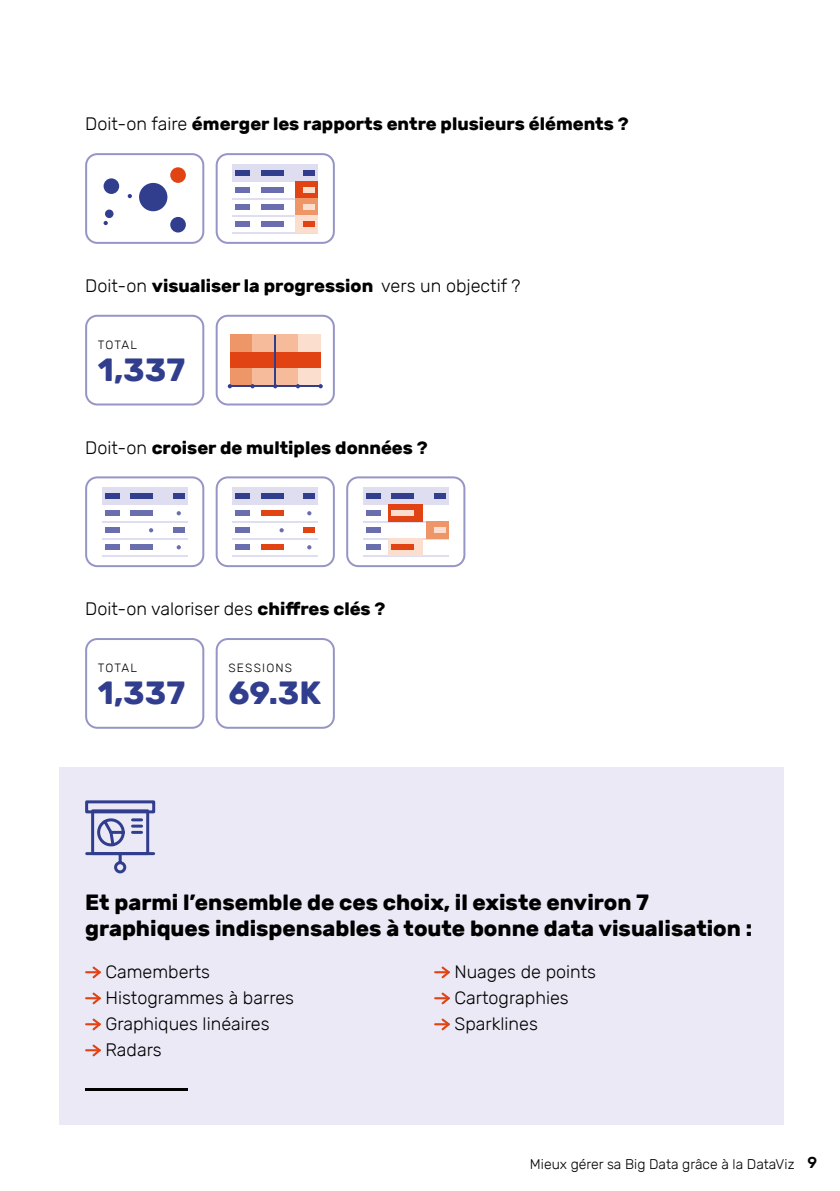
<style>
.page{position:relative;width:840px;height:1191px;background:#fff}
.page>*{position:absolute;margin:0;border:0;box-sizing:border-box;transform-origin:0 0}
.t1{font:700 32px "Rubik";color:#313e8e}
.t2{font:700 22px/26px "Rubik";color:#000}
.t3{font:700 18px "Rubik";color:#000}
.t4{font:300 18px/26px "Rubik";color:#000}
.t5{font:300 14px "Rubik";color:#000}
.t6{font:300 12px "Rubik";letter-spacing:.1em;color:#000}
.s1{font-weight:300}
.s2{font-weight:700}
.s3{font-weight:500;font-size:16px}
</style>
<div class="page">
<div style="left:215px;top:153px;width:119px;height:91px;border:2px solid #9695c6;border-radius:11px"></div>
<hr style="left:232px;top:198px;width:85px;height:1px;background:#dfdef0">
<hr style="left:232px;top:215px;width:85px;height:1px;background:#dfdef0">
<hr style="left:232px;top:232px;width:85px;height:1px;background:#dfdef0">
<div style="left:85px;top:153px;width:119px;height:91px;border:2px solid #9695c6;border-radius:11px"></div>
<div style="left:139px;top:183px;width:28px;height:28px;background:#313e8e;border-radius:50%"></div>
<div style="left:170px;top:167px;width:16px;height:16px;background:#e14412;border-radius:50%"></div>
<div style="left:170px;top:217px;width:16px;height:15px;background:#313e8e;border-radius:50%"></div>
<div style="left:103px;top:178px;width:16px;height:16px;background:#313e8e;border-radius:50%"></div>
<div style="left:105px;top:209px;width:8px;height:9px;background:#313e8e;border-radius:50%"></div>
<svg style="left:103px;top:221px;width:5px;height:4px"></svg>
<svg style="left:128px;top:194px;width:4px;height:4px"></svg>
<div style="left:232px;top:164px;width:85px;height:17px;background:#dfdef0"></div>
<div style="left:295px;top:181px;width:22px;height:17px;background:#e14412"></div>
<div style="left:295px;top:198px;width:22px;height:17px;background:#ef9669"></div>
<div style="left:295px;top:215px;width:22px;height:17px;background:#fbdecd"></div>
<div style="left:235px;top:170px;width:14px;height:6px;background:#313e8e"></div>
<div style="left:261px;top:170px;width:22px;height:6px;background:#313e8e"></div>
<div style="left:303px;top:170px;width:12px;height:6px;background:#313e8e"></div>
<div style="left:303px;top:187px;width:12px;height:6px;background:#fbdecd"></div>
<div style="left:303px;top:204px;width:12px;height:6px;background:#fbdecd"></div>
<div style="left:303px;top:221px;width:12px;height:6px;background:#e14412"></div>
<div style="left:235px;top:187px;width:14px;height:6px;background:#6b6eae"></div>
<div style="left:261px;top:187px;width:22px;height:6px;background:#6b6eae"></div>
<div style="left:235px;top:204px;width:14px;height:6px;background:#6b6eae"></div>
<div style="left:261px;top:204px;width:22px;height:6px;background:#6b6eae"></div>
<div style="left:235px;top:221px;width:14px;height:6px;background:#6b6eae"></div>
<div style="left:261px;top:221px;width:22px;height:6px;background:#6b6eae"></div>
<div style="left:85px;top:315px;width:119px;height:90px;border:2px solid #9695c6;border-radius:11px"></div>
<div style="left:215px;top:638px;width:119px;height:91px;border:2px solid #9695c6;border-radius:11px"></div>
<div style="left:85px;top:638px;width:119px;height:91px;border:2px solid #9695c6;border-radius:11px"></div>
<div style="left:85px;top:476px;width:119px;height:91px;border:2px solid #9695c6;border-radius:11px"></div>
<hr style="left:102px;top:521px;width:85px;height:1px;background:#dfdef0">
<hr style="left:102px;top:538px;width:85px;height:1px;background:#dfdef0">
<hr style="left:102px;top:555px;width:85px;height:1px;background:#dfdef0">
<div style="left:102px;top:488px;width:85px;height:17px;background:#dfdef0"></div>
<div style="left:105px;top:493px;width:14px;height:6px;background:#313e8e"></div>
<div style="left:130px;top:493px;width:23px;height:6px;background:#313e8e"></div>
<div style="left:173px;top:493px;width:11px;height:6px;background:#313e8e"></div>
<div style="left:173px;top:527px;width:11px;height:6px;background:#6b6eae"></div>
<div style="left:105px;top:510px;width:14px;height:6px;background:#6b6eae"></div>
<div style="left:130px;top:510px;width:23px;height:6px;background:#6b6eae"></div>
<div style="left:105px;top:527px;width:14px;height:6px;background:#6b6eae"></div>
<div style="left:105px;top:544px;width:14px;height:6px;background:#6b6eae"></div>
<div style="left:130px;top:544px;width:23px;height:6px;background:#6b6eae"></div>
<div style="left:346px;top:476px;width:119px;height:91px;border:2px solid #9695c6;border-radius:11px"></div>
<hr style="left:363px;top:521px;width:85px;height:1px;background:#dfdef0">
<hr style="left:363px;top:538px;width:85px;height:1px;background:#dfdef0">
<hr style="left:363px;top:555px;width:85px;height:1px;background:#dfdef0">
<div style="left:363px;top:488px;width:85px;height:17px;background:#dfdef0"></div>
<div style="left:388px;top:505px;width:34px;height:17px;background:#e14412"></div>
<div style="left:425px;top:522px;width:23px;height:17px;background:#ef9669"></div>
<div style="left:366px;top:493px;width:14px;height:6px;background:#313e8e"></div>
<div style="left:391px;top:493px;width:23px;height:6px;background:#313e8e"></div>
<div style="left:434px;top:493px;width:11px;height:6px;background:#313e8e"></div>
<div style="left:434px;top:527px;width:11px;height:6px;background:#fbdecd"></div>
<div style="left:366px;top:510px;width:14px;height:6px;background:#6b6eae"></div>
<div style="left:391px;top:510px;width:23px;height:6px;background:#fbdecd"></div>
<div style="left:366px;top:527px;width:14px;height:6px;background:#6b6eae"></div>
<div style="left:366px;top:544px;width:14px;height:6px;background:#6b6eae"></div>
<svg style="left:176px;top:511px;width:5px;height:4px"></svg>
<svg style="left:176px;top:545px;width:5px;height:4px"></svg>
<svg style="left:149px;top:528px;width:4px;height:4px"></svg>
<div style="left:215px;top:476px;width:119px;height:91px;border:2px solid #9695c6;border-radius:11px"></div>
<hr style="left:232px;top:521px;width:85px;height:1px;background:#dfdef0">
<hr style="left:232px;top:538px;width:85px;height:1px;background:#dfdef0">
<hr style="left:232px;top:555px;width:85px;height:1px;background:#dfdef0">
<div style="left:232px;top:488px;width:85px;height:17px;background:#dfdef0"></div>
<div style="left:235px;top:493px;width:14px;height:6px;background:#313e8e"></div>
<div style="left:261px;top:493px;width:22px;height:6px;background:#313e8e"></div>
<div style="left:303px;top:493px;width:12px;height:6px;background:#313e8e"></div>
<div style="left:303px;top:527px;width:12px;height:6px;background:#e14412"></div>
<div style="left:235px;top:510px;width:14px;height:6px;background:#6b6eae"></div>
<div style="left:261px;top:510px;width:22px;height:6px;background:#e14412"></div>
<div style="left:235px;top:527px;width:14px;height:6px;background:#6b6eae"></div>
<div style="left:235px;top:544px;width:14px;height:6px;background:#6b6eae"></div>
<div style="left:261px;top:544px;width:22px;height:6px;background:#e14412"></div>
<svg style="left:307px;top:511px;width:4px;height:4px"></svg>
<svg style="left:307px;top:545px;width:4px;height:4px"></svg>
<svg style="left:279px;top:528px;width:4px;height:4px"></svg>
<div style="left:388px;top:539px;width:34px;height:17px;background:#fbdecd"></div>
<div style="left:391px;top:544px;width:23px;height:6px;background:#e14412"></div>
<div style="left:215px;top:315px;width:119px;height:90px;border:2px solid #9695c6;border-radius:11px"></div>
<div style="left:60px;top:767px;width:723px;height:357px;background:#eae9f5"></div>
<svg style="left:85px;top:966px;width:16px;height:12px"></svg>
<svg style="left:85px;top:992px;width:16px;height:12px"></svg>
<svg style="left:85px;top:1018px;width:16px;height:12px"></svg>
<svg style="left:85px;top:1044px;width:16px;height:12px"></svg>
<svg style="left:434px;top:966px;width:15px;height:12px"></svg>
<svg style="left:434px;top:992px;width:15px;height:12px"></svg>
<svg style="left:434px;top:1018px;width:15px;height:12px"></svg>
<hr style="left:85px;top:1087px;width:102px;height:3px;background:#000">
<div style="left:85px;top:800px;width:70px;height:13px;border:3px solid #313e8e"></div>
<hr style="left:87px;top:852px;width:66px;height:3px;background:#313e8e">
<svg style="left:90px;top:809px;width:61px;height:65px"></svg>
<div style="left:230px;top:351px;width:90px;height:18px;background:#e14412"></div>
<div style="left:230px;top:334px;width:22px;height:17px;background:#ef9669"></div>
<div style="left:252px;top:334px;width:46px;height:17px;background:#f6bb9a"></div>
<div style="left:298px;top:334px;width:22px;height:17px;background:#fbdecd"></div>
<div style="left:230px;top:369px;width:22px;height:17px;background:#ef9669"></div>
<div style="left:252px;top:369px;width:46px;height:17px;background:#f6bb9a"></div>
<div style="left:298px;top:369px;width:22px;height:17px;background:#fbdecd"></div>
<hr style="left:230px;top:386px;width:90px;height:1px;background:#313e8e">
<svg style="left:227px;top:384px;width:5px;height:4px"></svg>
<svg style="left:296px;top:384px;width:4px;height:4px"></svg>
<svg style="left:318px;top:384px;width:4px;height:4px"></svg>
<hr style="left:274px;top:335px;width:2px;height:51px;background:#313e8e">
<p class="t3" style="left:85px;top:113px;width:544px"><span class="s1">Doit-on faire</span> émerger les rapports entre plusieurs éléments ?</p>
<p class="t3" style="left:85px;top:275px;width:436px"><span class="s1">Doit-on</span> visualiser la progression <span class="s1">vers un objectif ?</span></p>
<p class="t6" style="left:98px;top:338px;width:41px">TOTAL</p>
<h1 class="t1" style="left:98px;top:351px;width:89px">1,337</h1>
<p class="t3" style="left:85px;top:437px;width:344px"><span class="s1">Doit-on</span> croiser de multiples données ?</p>
<p class="t4" style="left:85px;top:596px;width:302px">Doit-on valoriser des <span class="s2">chiffres clés ?</span></p>
<p class="t6" style="left:98px;top:661px;width:41px">TOTAL</p>
<h1 class="t1" style="left:98px;top:674px;width:89px">1,337</h1>
<p class="t6" style="left:228px;top:661px;width:65px">SESSIONS</p>
<h1 class="t1" style="left:228px;top:674px;width:94px">69.3K</h1>
<p class="t2" style="left:85px;top:889px;width:668px">Et parmi l’ensemble de ces choix, il existe environ 7 graphiques indispensables à toute bonne data visualisation :</p>
<p class="t4" style="left:105px;top:959px;width:190px">Camemberts<br>Histogrammes à barres<br>Graphiques linéaires<br>Radars</p>
<p class="t4" style="left:454px;top:959px;width:143px">Nuages de points<br>Cartographies<br>Sparklines</p>
<p class="t5" style="left:529px;top:1155px;width:288px">Mieux gérer sa Big Data grâce à la DataViz <span class="s3">9</span></p>
</div>
